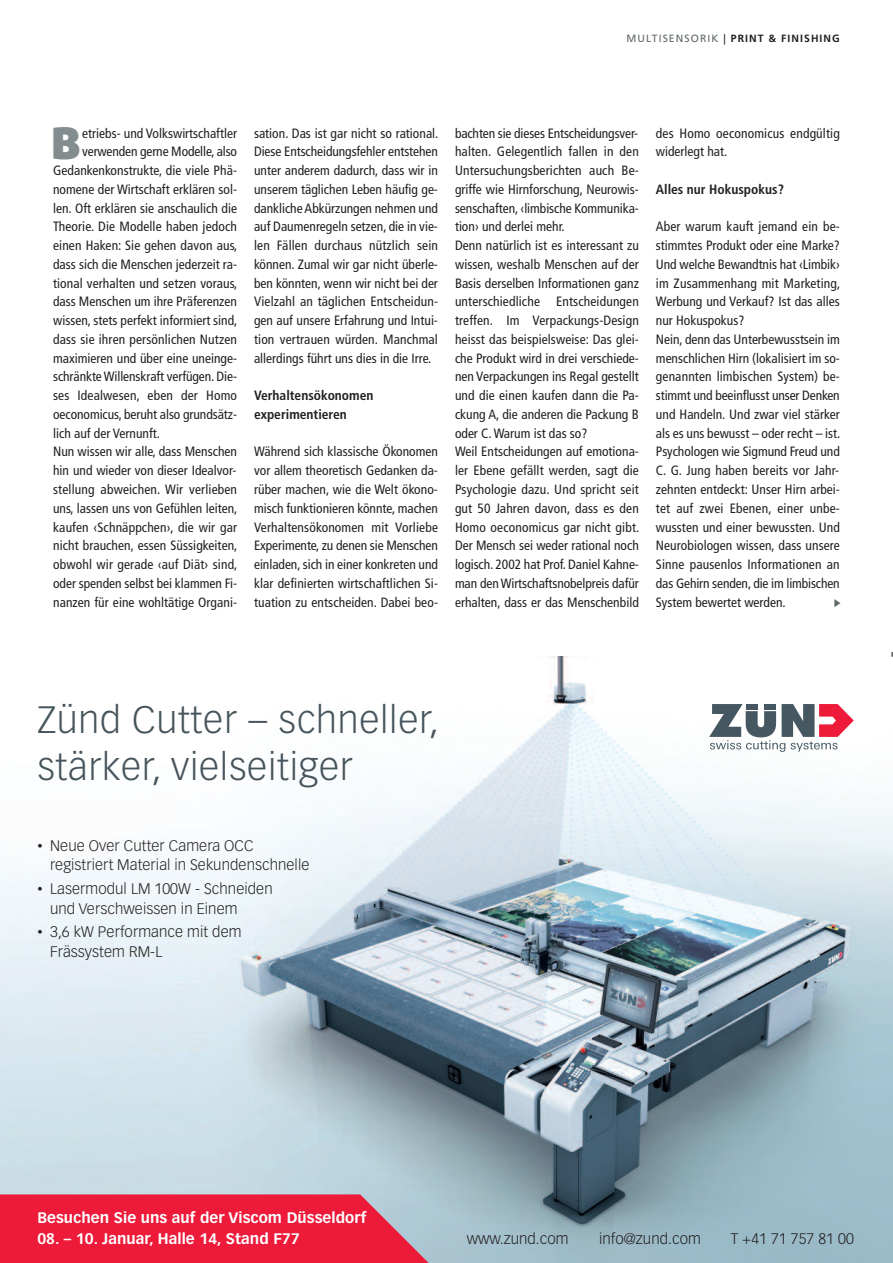
<style>
.page{position:relative;width:893px;height:1263px;background:#fff}
.page>*{position:absolute;margin:0;border:0;box-sizing:border-box;transform-origin:0 0}
.t1{font:48px "Today SB Ultra";color:#838c8e;scale:.9 1}
.t2{font:300 37.5px/46.5px "Vectora Com";letter-spacing:.02em;color:#46545c}
.t3{font:300 15px/19.5px "Vectora Com";letter-spacing:.005em;color:#231f20}
.t4{font:700 15px "Vectora Com";letter-spacing:.005em;color:#fff}
.t5{font:condensed 13.5px/18.8px "Frutiger LT Std";color:#231f20;text-align:justify}
.t6{font:condensed 13.5px/18.8px "Frutiger";letter-spacing:.005em;color:#231f20}
.t7{font:700 condensed 13.5px/18.8px "Frutiger LT Std";color:#231f20}
.t8{font:700 10.5px "Frutiger LT Std";letter-spacing:.1em;color:#231f20}
.s1{font-weight:400;color:#60696a}
.s2{font-weight:400}
.s3{font-family:"Frutiger LT Std"}
.s4{font-family:"Arial Unicode MS";font-weight:400}
</style>
<div class="page">
<img style="left:0;top:656px;width:893px;height:607px">
<svg style="left:709px;top:704px;width:145px;height:48px"></svg>
<svg style="left:0;top:1194px;width:440px;height:69px;background:#e62c4a"></svg>
<p class="t8" style="left:626px;top:34px;width:215px"><span class="s1">MULTISENSORIK</span> <span class="s2">|</span> PRINT &amp; FINISHING</p>
<h1 class="t1" style="left:52px;top:114px;width:34px">B</h1>
<p class="t5" style="left:82px;top:125px;width:156px">etriebs- und Volkswirtschaftler</p>
<p class="t5" style="left:82px;top:143px;width:156px">verwenden gerne Modelle, also</p>
<p class="t5" style="left:53px;top:162px;width:185px">Gedankenkonstrukte, die viele Phä-</p>
<p class="t5" style="left:53px;top:181px;width:185px">nomene der Wirtschaft erklären sol-</p>
<p class="t5" style="left:53px;top:200px;width:185px">len. Oft erklären sie anschaulich die</p>
<p class="t5" style="left:53px;top:218px;width:185px">Theorie. Die Modelle haben jedoch</p>
<p class="t5" style="left:53px;top:237px;width:186px">einen Haken: Sie gehen davon aus,</p>
<p class="t5" style="left:53px;top:256px;width:185px">dass sich die Menschen jederzeit ra-</p>
<p class="t5" style="left:53px;top:275px;width:186px">tional verhalten und setzen voraus,</p>
<p class="t5" style="left:53px;top:293px;width:185px">dass Menschen um ihre Präferenzen</p>
<p class="t5" style="left:53px;top:312px;width:186px">wissen, stets perfekt informiert sind,</p>
<p class="t5" style="left:53px;top:331px;width:185px">dass sie ihren persönlichen Nutzen</p>
<p class="t5" style="left:53px;top:350px;width:185px">maximieren und über eine uneinge-</p>
<p class="t5" style="left:53px;top:368px;width:185px">schränkteWillenskraft verfügen. Die-</p>
<p class="t5" style="left:53px;top:387px;width:185px">ses Idealwesen, eben der Homo</p>
<p class="t5" style="left:53px;top:406px;width:185px">oeconomicus, beruht also grundsätz-</p>
<p class="t5" style="left:53px;top:425px;width:108px">lich auf der Vernunft.</p>
<p class="t5" style="left:53px;top:443px;width:185px">Nun wissen wir alle, dass Menschen</p>
<p class="t5" style="left:53px;top:462px;width:185px">hin und wieder von dieser Idealvor-</p>
<p class="t5" style="left:53px;top:481px;width:185px">stellung abweichen. Wir verlieben</p>
<p class="t5" style="left:53px;top:500px;width:186px">uns, lassen uns von Gefühlen leiten,</p>
<p class="t5" style="left:53px;top:518px;width:185px">kaufen ‹Schnäppchen›, die wir gar</p>
<p class="t5" style="left:53px;top:537px;width:186px">nicht brauchen, essen Süssigkeiten,</p>
<p class="t5" style="left:53px;top:556px;width:186px">obwohl wir gerade ‹auf Diät› sind,</p>
<p class="t5" style="left:53px;top:575px;width:185px">oder spenden selbst bei klammen Fi-</p>
<p class="t5" style="left:53px;top:593px;width:185px">nanzen für eine wohltätige Organi-</p>
<p class="t5" style="left:254px;top:125px;width:186px">sation. Das ist gar nicht so rational.<br>Diese Entscheidungsfehler entstehen unter anderem dadurch, dass wir in unserem täglichen Leben häufig ge&shy;dankliche Abkürzungen nehmen und auf Daumenregeln setzen, die in vie&shy;len Fällen durchaus nützlich sein können. Zumal wir gar nicht überle&shy;ben könnten, wenn wir nicht bei der Vielzahl an täglichen Entscheidun&shy;gen auf unsere Erfahrung und Intui&shy;tion vertrauen würden. Manchmal allerdings führt uns dies in die Irre.</p>
<p class="t7" style="left:254px;top:387px;width:121px">Verhaltensökonomen experimentieren</p>
<p class="t5" style="left:254px;top:443px;width:185px">Während sich klassische Ökonomen vor allem theoretisch Gedanken da&shy;rüber machen, wie die Welt ökono&shy;misch funktionieren könnte, machen Verhaltensökonomen mit Vorliebe Experimente, zu denen sie Menschen einladen, sich in einer konkreten und klar definierten wirtschaftlichen Si&shy;tuation zu entscheiden. Dabei beo-</p>
<p class="t5" style="left:455px;top:125px;width:185px;text-align:left">bachten sie dieses Entscheidungsver&shy;halten. Gelegentlich fallen in den Untersuchungsberichten auch Be&shy;griffe wie Hirnforschung, Neurowis&shy;senschaften, ‹limbische Kommunika&shy;tion› und derlei mehr.<br>Denn natürlich ist es interessant zu</p>
<p class="t6" style="left:455px;top:256px;width:186px"><span class="s3">wissen,</span> weshalb Menschen auf der Basis derselben Informationen ganz unterschiedliche Entscheidungen treffen. Im Verpackungs-Design heisst das beispielsweise: Das glei&shy;che Produkt wird in drei verschiede&shy;nen Verpackungen ins Regal gestellt und die einen kaufen dann die Pa&shy;ckung A, die anderen die Packung B oder C.Warum ist das so?<br>Weil Entscheidungen auf emotiona&shy;ler Ebene gefällt werden, sagt die Psychologie dazu. Und spricht seit gut 50 Jahren davon, dass es den Homo oeconomicus gar nicht gibt.<br>Der Mensch sei weder rational noch logisch. 2002 hat Prof. Daniel Kahne&shy;man denWirtschaftsnobelpreis dafür erhalten, dass er das Menschenbild</p>
<p class="t6" style="left:656px;top:125px;width:185px">des Homo oeconomicus endgültig widerlegt hat.</p>
<p class="t7" style="left:656px;top:181px;width:130px">Alles nur Hokuspokus?</p>
<p class="t6" style="left:656px;top:218px;width:185px">Aber warum kauft jemand ein be&shy;stimmtes Produkt oder eine Marke?</p>
<p class="t5" style="left:656px;top:256px;width:186px;text-align:left">Und welche Bewandtnis hat ‹Limbik› im Zusammenhang mit Marketing, Werbung und Verkauf? Ist das alles nur Hokuspokus?<br>Nein, denn das Unterbewusstsein im menschlichen Hirn (lokalisiert im so&shy;genannten limbischen System) be&shy;stimmt und beeinflusst unser Denken und Handeln. Und zwar viel stärker als es uns bewusst – oder recht – ist.<br>Psychologen wie Sigmund Freud und C. G. Jung haben bereits vor Jahr&shy;zehnten entdeckt: Unser Hirn arbei&shy;tet auf zwei Ebenen, einer unbe&shy;wussten und einer bewussten. Und Neurobiologen wissen, dass unsere Sinne pausenlos Informationen an das Gehirn senden, die im limbischen System bewertet werden.</p>
<h2 class="t2" style="left:37px;top:697px;width:403px">Zünd Cutter – schneller, stärker, vielseitiger</h2>
<p class="t3" style="left:50px;top:836px;width:261px;text-indent:-13px"><span class="s4">•</span> Neue Over Cutter Camera OCC registriert Material in Sekundenschnelle</p>
<p class="t3" style="left:50px;top:879px;width:224px;text-indent:-13px"><span class="s4">•</span> Lasermodul LM 100W - Schneiden und Verschweissen in Einem</p>
<p class="t3" style="left:50px;top:922px;width:193px;text-indent:-13px"><span class="s4">•</span> 3,6 kW Performance mit dem<br>Frässystem RM-L</p>
<p class="t4" style="left:37px;top:1208px;width:330px">Besuchen Sie uns auf der Viscom Düsseldorf</p>
<p class="t4" style="left:37px;top:1229px;width:264px">08. – 10. Januar, Halle 14, Stand F77</p>
<p class="t3" style="left:467px;top:1229px;width:104px">www.zund.com</p>
<p class="t3" style="left:599px;top:1229px;width:103px">info@zund.com</p>
<p class="t3" style="left:731px;top:1229px;width:125px">T +41 71 757 81 00</p>
</div>
